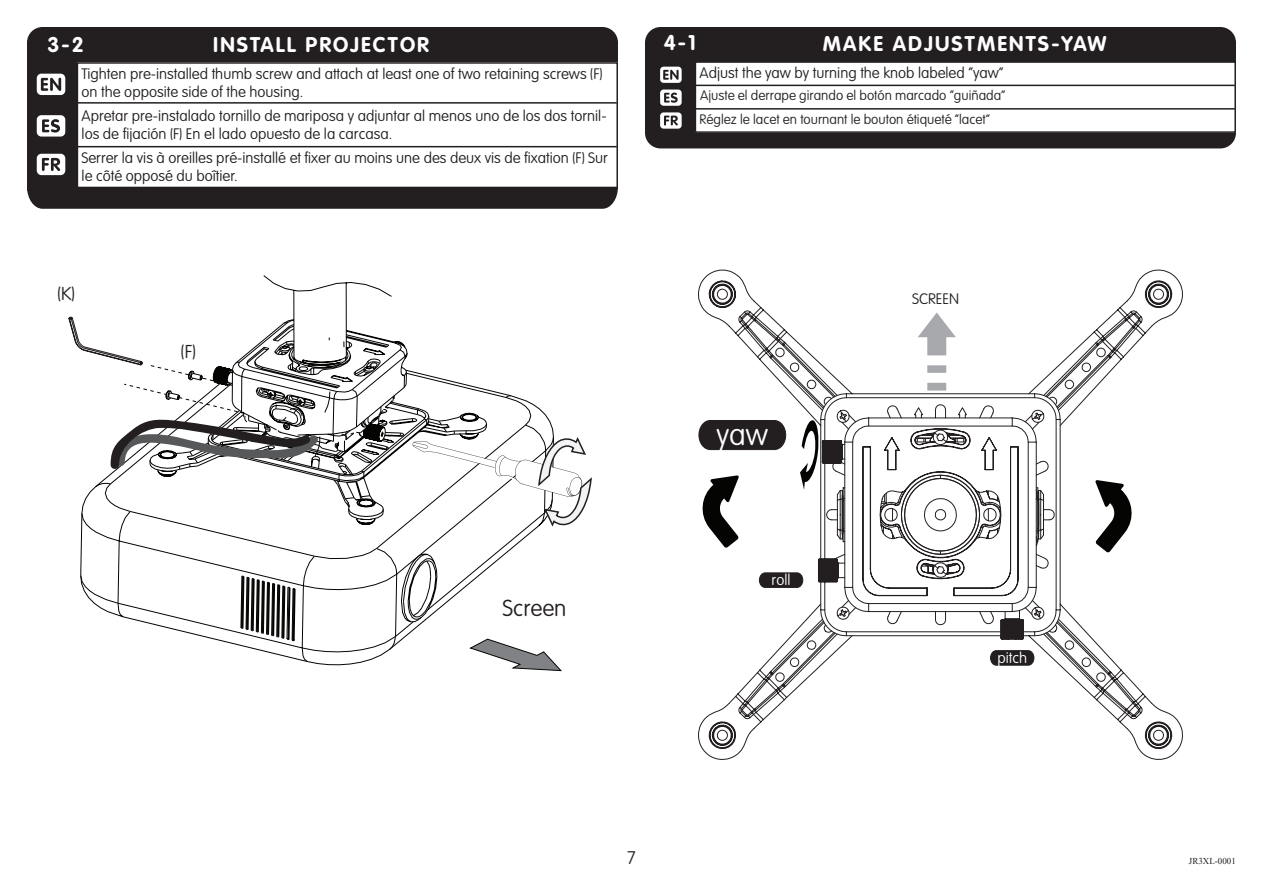
<style>
.page{position:relative;width:1263px;height:893px;background:#fff}
.page>*{position:absolute;margin:0;border:0;box-sizing:border-box;transform-origin:0 0}
.t1{font:100 30px "VAG Rounded Std";color:#fff}
.t2{font:100 22.8px "VAG Rounded Std";color:#231f20}
.t3{font:700 21px "VAG Rounded Std";letter-spacing:.1em;color:#fff}
.t4{font:100 18.3px "VAG Rounded Std";color:#231f20}
.t5{font:100 18px "VAG Rounded Std";color:#231f20}
.t6{font:100 15px/18px "VAG Rounded Std";color:#231f20}
.t7{font:100 15px "VAG Rounded Std";color:#fff}
.t8{font:100 13.5px "VAG Rounded Std";color:#231f20}
.t9{font:9px "Times New Roman";color:#231f20}
</style>
<div class="page">
<svg style="left:710px;top:284px;width:459px;height:458px"></svg>
<svg style="left:759px;top:572px;width:44px;height:16px"></svg>
<svg style="left:990px;top:650px;width:44px;height:15px"></svg>
<svg style="left:698px;top:420px;width:88px;height:30px;background:#302c2d"></svg>
<svg style="left:918px;top:312px;width:38px;height:79px"></svg>
<svg style="left:800px;top:419px;width:20px;height:71px"></svg>
<svg style="left:702px;top:475px;width:37px;height:73px"></svg>
<svg style="left:1095px;top:480px;width:40px;height:73px"></svg>
<div style="left:27px;top:27px;width:591px;height:35px;background:#231f20"></div>
<div style="left:27px;top:61px;width:50px;height:129px;background:#231f20"></div>
<div style="left:77px;top:62px;width:541px;height:127px;border:2px solid #231f20"></div>
<hr style="left:78px;top:102px;width:539px;height:2px;background:#231f20">
<hr style="left:78px;top:146px;width:539px;height:1px;background:#231f20">
<div style="left:37px;top:115px;width:28px;height:22px;background:#fff;border-radius:5px"></div>
<svg style="left:42px;top:119px;width:18px;height:14px"></svg>
<div style="left:37px;top:154px;width:28px;height:21px;background:#fff;border-radius:5px"></div>
<svg style="left:42px;top:158px;width:18px;height:13px"></svg>
<div style="left:37px;top:74px;width:28px;height:21px;background:#fff;border-radius:5px"></div>
<svg style="left:41px;top:78px;width:20px;height:13px"></svg>
<div style="left:27px;top:187px;width:591px;height:22px;background:#231f20"></div>
<div style="left:645px;top:27px;width:591px;height:34px;background:#231f20"></div>
<div style="left:645px;top:59px;width:50px;height:74px;background:#231f20"></div>
<div style="left:695px;top:61px;width:541px;height:72px;border:2px solid #231f20"></div>
<hr style="left:696px;top:85px;width:539px;height:1px;background:#231f20">
<hr style="left:696px;top:108px;width:539px;height:2px;background:#231f20">
<div style="left:660px;top:90px;width:22px;height:16px;background:#fff;border-radius:3px"></div>
<svg style="left:664px;top:93px;width:14px;height:10px"></svg>
<div style="left:660px;top:112px;width:22px;height:17px;background:#fff;border-radius:3px"></div>
<svg style="left:664px;top:116px;width:14px;height:9px"></svg>
<div style="left:660px;top:67px;width:22px;height:16px;background:#fff;border-radius:3px"></div>
<svg style="left:663px;top:70px;width:15px;height:10px"></svg>
<div style="left:645px;top:133px;width:591px;height:15px;background:#231f20"></div>
<svg style="left:80px;top:528px;width:38px;height:76px"></svg>
<svg style="left:118px;top:528px;width:272px;height:134px"></svg>
<svg style="left:159px;top:275px;width:114px;height:362px"></svg>
<svg style="left:188px;top:528px;width:349px;height:122px"></svg>
<svg style="left:470px;top:639px;width:92px;height:32px"></svg>
<svg style="left:68px;top:282px;width:524px;height:246px"></svg>
<p class="t3" style="left:47px;top:32px;width:38px">3-2</p>
<p class="t3" style="left:213px;top:33px;width:217px">INSTALL PROJECTOR</p>
<p class="t3" style="left:664px;top:31px;width:34px">4-1</p>
<p class="t3" style="left:823px;top:31px;width:285px">MAKE ADJUSTMENTS-YAW</p>
<p class="t6" style="left:700px;top:64px;width:306px">Adjust the yaw by turning the knob labeled “yaw”</p>
<p class="t8" style="left:700px;top:88px;width:307px">Ajuste el derrape girando el botón marcado “guiñada”</p>
<p class="t8" style="left:700px;top:111px;width:292px">Réglez le lacet en tournant le bouton étiqueté “lacet”</p>
<p class="t6" style="left:82px;top:65px;width:522px">Tighten pre-installed thumb screw and attach at least one of two retaining screws (F) on the opposite side of the housing.</p>
<p class="t6" style="left:82px;top:107px;width:526px">Apretar pre-instalado tornillo de mariposa y adjuntar al menos uno de los dos tornil&shy;los de fijación (F) En el lado opuesto de la carcasa.</p>
<p class="t6" style="left:82px;top:150px;width:528px">Serrer la vis à oreilles pré-installé et fixer au moins une des deux vis de fixation (F) Sur le côté opposé du boîtier.</p>
<p class="t4" style="left:57px;top:283px;width:19px">(K)</p>
<p class="t4" style="left:181px;top:341px;width:16px">(F)</p>
<h2 class="t2" style="left:503px;top:595px;width:65px">Screen</h2>
<h1 class="t1" style="left:716px;top:418px;width:53px">yaw</h1>
<p class="t7" style="left:772px;top:571px;width:20px">roll</p>
<p class="t5" style="left:627px;top:847px;width:10px">7</p>
<p class="t6" style="left:912px;top:290px;width:48px">SCREEN</p>
<p class="t7" style="left:997px;top:649px;width:31px">pitch</p>
<p class="t9" style="left:1189px;top:855px;width:48px">JR3XL-0001</p>
</div>
